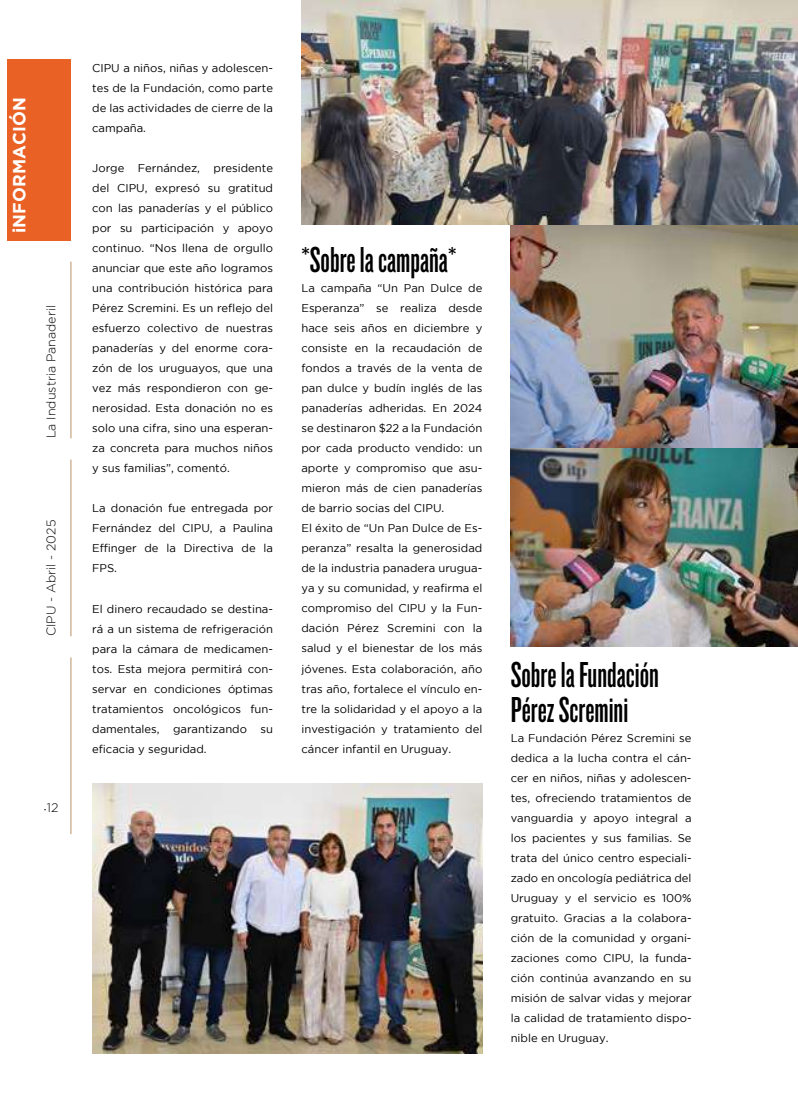
<style>
.page{position:relative;width:798px;height:1117px;background:#fff}
.page>*{position:absolute;margin:0;border:0;box-sizing:border-box;transform-origin:0 0}
.t1{font:37.5px/35px "Knockout HTF47 Bantamweight";color:#000}
.t2{font:700 17.5px "Gotham";letter-spacing:.01em;color:#fff}
.t3{font:300 12.5px "Gotham";color:#000}
.t4{font:11.25px/20px "Gotham";color:#000;text-align:justify}
.s1{font-family:"Brown";font-weight:400;font-size:10px}
</style>
<div class="page">
<hr style="left:71px;top:261px;width:1px;height:177px;background:#bb9165">
<hr style="left:71px;top:459px;width:1px;height:177px;background:#bb9165">
<hr style="left:71px;top:657px;width:1px;height:176px;background:#bb9165">
<div style="left:7px;top:59px;width:64px;height:181px;background:#ea6126"></div>
<img style="left:510px;top:224px;width:287px;height:422px">
<img style="left:93px;top:783px;width:389px;height:269px">
<img style="left:301px;top:0;width:496px;height:224px">
<h2 class="t2" style="left:9px;top:233px;width:138px;rotate:-90deg">iNFORMACIÓN</h2>
<p class="t3" style="left:44px;top:438px;width:135px;rotate:-90deg">La Industria Panaderil</p>
<p class="t3" style="left:44px;top:636px;width:118px;rotate:-90deg">CIPU - Abril - 2025</p>
<p class="t3" style="left:43px;top:800px;width:16px"><span class="s1">·</span>12</p>
<p class="t4" style="left:92px;top:58px;width:182px">CIPU a niños, niñas y adolescen&shy;tes de la Fundación, como parte de las actividades de cierre de la campaña.</p>
<p class="t4" style="left:92px;top:158px;width:182px">Jorge Fernández, presidente del CIPU, expresó su gratitud con las panaderías y el público por su participación y apoyo continuo. “Nos llena de orgullo anunciar que este año logramos una contribución histórica para Pérez Scremini. Es un reflejo del esfuerzo colectivo de nuestras panaderías y del enorme cora&shy;zón de los uruguayos, que una vez más respondieron con ge&shy;nerosidad. Esta donación no es solo una cifra, sino una esperan&shy;za concreta para muchos niños y sus familias”, comentó.</p>
<p class="t4" style="left:92px;top:498px;width:182px">La donación fue entregada por Fernández del CIPU, a Paulina Effinger de la Directiva de la FPS.</p>
<p class="t4" style="left:92px;top:598px;width:182px">El dinero recaudado se destina&shy;rá a un sistema de refrigeración para la cámara de medicamen&shy;tos. Esta mejora permitirá con&shy;servar en condiciones óptimas tratamientos oncológicos fun&shy;damentales, garantizando su eficacia y seguridad.</p>
<h1 class="t1" style="left:301px;top:243px;width:156px">*Sobre la campaña*</h1>
<p class="t4" style="left:301px;top:278px;width:182px;text-align:left">La campaña “Un Pan Dulce de<br>Esperanza” se realiza desde hace seis años en diciembre y consiste en la recaudación de fondos a través de la venta de pan dulce y budín inglés de las panaderías adheridas. En 2024 se destinaron $22 a la Fundación por cada producto vendido: un aporte y compromiso que asu&shy;mieron más de cien panaderías de barrio socias del CIPU.<br>El éxito de “Un Pan Dulce de Es&shy;peranza” resalta la generosidad de la industria panadera urugua&shy;ya y su comunidad, y reafirma el compromiso del CIPU y la Fun&shy;dación Pérez Scremini con la salud y el bienestar de los más jóvenes. Esta colaboración, año tras año, fortalece el vínculo en&shy;tre la solidaridad y el apoyo a la investigación y tratamiento del cáncer infantil en Uruguay.</p>
<h1 class="t1" style="left:510px;top:657px;width:150px">Sobre la Fundación<br>Pérez Scremini</h1>
<p class="t4" style="left:510px;top:727px;width:182px">La Fundación Pérez Scremini se dedica a la lucha contra el cán&shy;cer en niños, niñas y adolescen&shy;tes, ofreciendo tratamientos de vanguardia y apoyo integral a los pacientes y sus familias. Se trata del único centro especiali&shy;zado en oncología pediátrica del Uruguay y el servicio es 100% gratuito. Gracias a la colabora&shy;ción de la comunidad y organi&shy;zaciones como CIPU, la funda&shy;ción continúa avanzando en su misión de salvar vidas y mejorar la calidad de tratamiento dispo&shy;nible en Uruguay.</p>
</div>
